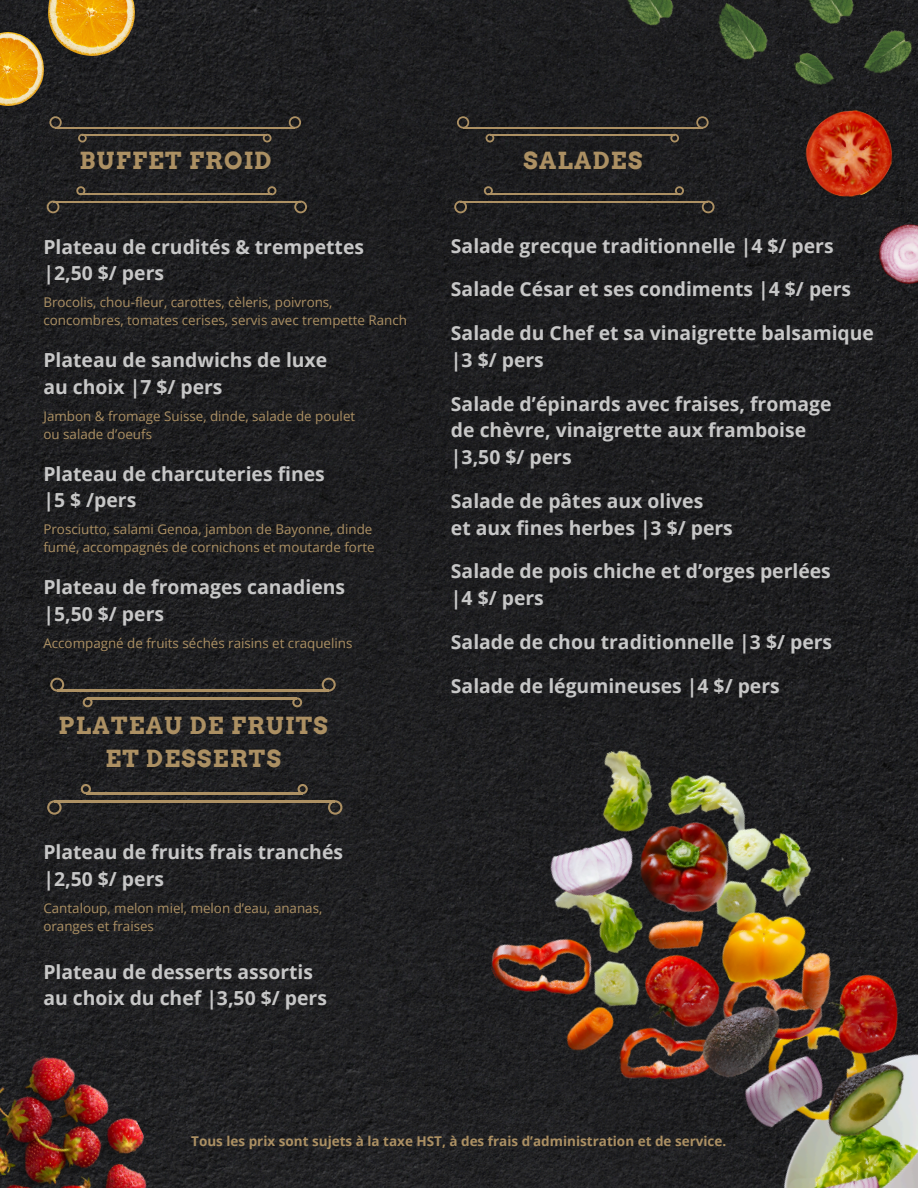
<style>
.page{position:relative;width:918px;height:1188px;background:#fff}
.page>*{position:absolute;margin:0;border:0;box-sizing:border-box;transform-origin:0 0}
.t1{font:700 23.55px/32.7px "Arvo";letter-spacing:.055em;color:#ac9063;text-align:center}
.t2{font:700 19.35px/26.5px "Open Sans";color:#c7c7c7}
.t3{font:700 13.5px "Open Sans";color:#ac9063}
.t4{font:13.35px/17.9px "Open Sans";color:#ac9063}
</style>
<div class="page">
<img style="left:0;top:0;width:918px;height:1188px">
<img style="left:686px;top:0;width:87px;height:77px">
<img style="left:850px;top:25px;width:68px;height:75px">
<img style="left:783px;top:49px;width:59px;height:56px">
<img style="left:592px;top:0;width:87px;height:43px">
<img style="left:773px;top:0;width:86px;height:41px">
<svg style="left:76px;top:186px;width:9px;height:9px"></svg>
<svg style="left:267px;top:186px;width:9px;height:9px"></svg>
<hr style="left:81px;top:193px;width:191px;height:2px;background:#ac9063">
<svg style="left:294px;top:201px;width:13px;height:12px"></svg>
<svg style="left:47px;top:201px;width:12px;height:12px"></svg>
<hr style="left:53px;top:201px;width:248px;height:1px;background:#ac9063">
<svg style="left:263px;top:134px;width:9px;height:8px"></svg>
<svg style="left:78px;top:134px;width:9px;height:8px"></svg>
<hr style="left:82px;top:134px;width:185px;height:2px;background:#ac9063">
<svg style="left:49px;top:116px;width:13px;height:13px"></svg>
<svg style="left:289px;top:116px;width:12px;height:13px"></svg>
<hr style="left:56px;top:127px;width:239px;height:2px;background:#ac9063">
<svg style="left:484px;top:186px;width:9px;height:9px"></svg>
<svg style="left:675px;top:186px;width:9px;height:9px"></svg>
<hr style="left:488px;top:193px;width:191px;height:2px;background:#ac9063">
<svg style="left:702px;top:201px;width:13px;height:12px"></svg>
<svg style="left:454px;top:201px;width:13px;height:12px"></svg>
<hr style="left:461px;top:201px;width:247px;height:1px;background:#ac9063">
<svg style="left:670px;top:134px;width:9px;height:8px"></svg>
<svg style="left:486px;top:134px;width:8px;height:8px"></svg>
<hr style="left:490px;top:134px;width:185px;height:2px;background:#ac9063">
<svg style="left:457px;top:116px;width:12px;height:13px"></svg>
<svg style="left:696px;top:116px;width:13px;height:13px"></svg>
<hr style="left:463px;top:127px;width:239px;height:2px;background:#ac9063">
<svg style="left:81px;top:784px;width:10px;height:10px"></svg>
<svg style="left:298px;top:784px;width:10px;height:10px"></svg>
<hr style="left:86px;top:792px;width:217px;height:2px;background:#ac9063">
<svg style="left:328px;top:800px;width:14px;height:15px"></svg>
<svg style="left:47px;top:800px;width:15px;height:15px"></svg>
<hr style="left:54px;top:800px;width:281px;height:2px;background:#ac9063">
<svg style="left:292px;top:697px;width:10px;height:10px"></svg>
<svg style="left:83px;top:697px;width:10px;height:10px"></svg>
<hr style="left:88px;top:697px;width:209px;height:3px;background:#ac9063">
<svg style="left:50px;top:678px;width:14px;height:14px"></svg>
<svg style="left:322px;top:678px;width:14px;height:14px"></svg>
<hr style="left:57px;top:690px;width:272px;height:2px;background:#ac9063">
<img style="left:799px;top:105px;width:102px;height:102px">
<img style="left:869px;top:211px;width:49px;height:84px">
<img style="left:429px;top:682px;width:489px;height:506px">
<img style="left:0;top:1031px;width:175px;height:157px">
<img style="left:48px;top:0;width:87px;height:56px">
<img style="left:0;top:32px;width:43px;height:73px">
<h2 class="t1" style="left:79px;top:145px;width:193px">BUFFET FROID</h2>
<p class="t1" style="left:523px;top:145px;width:120px">SALADES</p>
<h2 class="t2" style="left:43px;top:233px;width:322px">Plateau de crudités &amp; trempettes |2,50 $/ pers</h2>
<p class="t4" style="left:43px;top:293px;width:291px">Brocolis, chou-fleur, carottes, cèleris, poivrons,</p>
<h2 class="t4" style="left:43px;top:311px;width:365px">concombres, tomates cerises, servis avec trempette Ranch</h2>
<h2 class="t2" style="left:43px;top:346px;width:285px">Plateau de sandwichs de luxe au choix |7 $/ pers</h2>
<p class="t4" style="left:43px;top:407px;width:313px">Jambon &amp; fromage Suisse, dinde, salade de poulet</p>
<p class="t4" style="left:43px;top:424px;width:110px">ou salade d’oeufs</p>
<p class="t2" style="left:43px;top:460px;width:283px">Plateau de charcuteries fines |5 $ /pers</p>
<p class="t4" style="left:43px;top:520px;width:330px">Prosciutto, salami Genoa, jambon de Bayonne, dinde</p>
<p class="t4" style="left:43px;top:538px;width:333px">fumé, accompagnés de cornichons et moutarde forte</p>
<p class="t2" style="left:43px;top:574px;width:303px">Plateau de fromages canadiens |5,50 $/ pers</p>
<p class="t4" style="left:43px;top:634px;width:310px">Accompagné de fruits séchés raisins et craquelins</p>
<p class="t1" style="left:58px;top:709px;width:271px">PLATEAU DE FRUITS<br>ET DESSERTS</p>
<h2 class="t2" style="left:43px;top:839px;width:301px">Plateau de fruits frais tranchés |2,50 $/ pers</h2>
<h2 class="t4" style="left:43px;top:899px;width:280px">Cantaloup, melon miel, melon d’eau, ananas, oranges et fraises</h2>
<p class="t2" style="left:43px;top:958px;width:285px">Plateau de desserts assortis au choix du chef |3,50 $/ pers</p>
<p class="t2" style="left:451px;top:232px;width:384px">Salade grecque traditionnelle |4 $/ pers</p>
<h1 class="t2" style="left:451px;top:276px;width:402px">Salade César et ses condiments |4 $/ pers</h1>
<p class="t2" style="left:451px;top:320px;width:425px">Salade du Chef et sa vinaigrette balsamique |3 $/ pers</p>
<p class="t2" style="left:451px;top:390px;width:382px">Salade d’épinards avec fraises, fromage de chèvre, vinaigrette aux framboise |3,50 $/ pers</p>
<h2 class="t2" style="left:451px;top:487px;width:283px">Salade de pâtes aux olives<br>et aux fines herbes |3 $/ pers</h2>
<h2 class="t2" style="left:451px;top:558px;width:381px">Salade de pois chiche et d’orges perlées |4 $/ pers</h2>
<h2 class="t2" style="left:451px;top:628px;width:383px">Salade de chou traditionnelle |3 $/ pers</h2>
<h2 class="t2" style="left:451px;top:672px;width:330px">Salade de légumineuses |4 $/ pers</h2>
<p class="t3" style="left:191px;top:1131px;width:537px">Tous les prix sont sujets à la taxe HST, à des frais d’administration et de service.</p>
</div>
